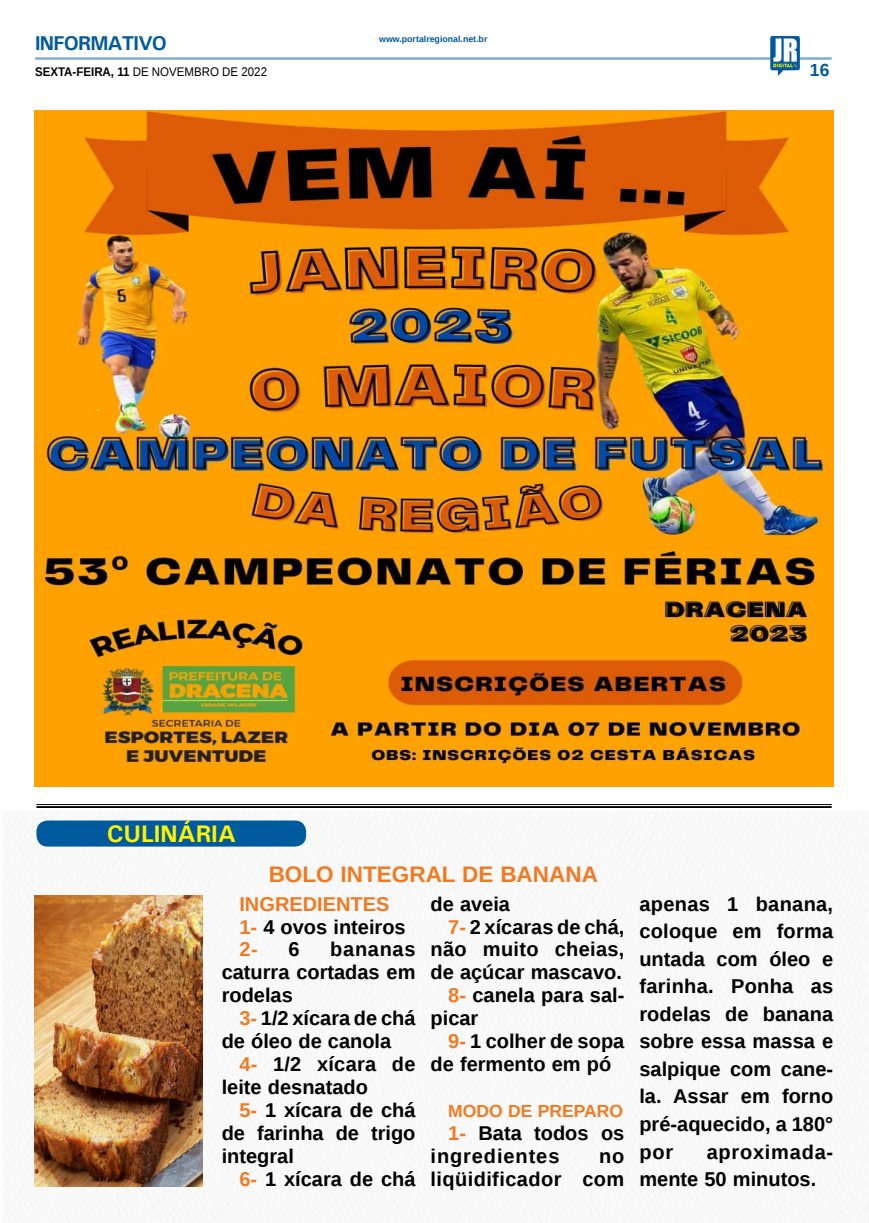
<style>
.page{position:relative;width:869px;height:1223px;background:#fff}
.page>*{position:absolute;margin:0;border:0;box-sizing:border-box;transform-origin:0 0}
.t1{font:700 24px "Univers";color:#fff200}
.TÍTULO{font:700 22.5px "Liberation Sans";color:#f17a21}
.MATÉRIA{font:700 20px/23px "Liberation Sans";color:#000}
.MATÉRIA-2{font:700 20px/23px "Liberation Sans";letter-spacing:.045em;color:#000}
.MATÉRIA-3{font:700 20px/23px "Liberation Sans";letter-spacing:.02em;color:#000;text-align:right}
.MATÉRIA-4{font:700 20px "Liberation Sans";color:#f17a21}
.TITULO_PG{font:700 20px "Univers";letter-spacing:-.04em;color:#005a9e}
.MATÉRIA-5{font:700 17.5px "Liberation Sans";color:#f17a21}
.TÍTULO-2{font:700 17.5px "Liberation Sans";color:#005a9e}
.DATA_PG{font:12.5px "Liberation Sans";color:#000;scale:.92 1}
.DATA_PG-2{font:700 8.75px "Liberation Sans";color:#005a9e}
.s1{font-weight:700}
.s2{color:#f17a21}
</style>
<div class="page">
<hr style="left:35px;top:57px;width:796px;height:3px;background:#005a9e">
<img style="left:769px;top:36px;width:30px;height:40px">
<img style="left:4px;top:811px;width:864px;height:411px">
<div style="left:36px;top:820px;width:270px;height:26px;background:#005b9e;border-radius:11px"></div>
<hr style="left:36px;top:804px;width:795px;height:1px;background:#000101">
<hr style="left:36px;top:806px;width:795px;height:2px;background:#000101">
<img style="left:34px;top:111px;width:798px;height:675px">
<img style="left:34px;top:896px;width:169px;height:290px">
<p class="TITULO_PG" style="left:35px;top:31px;width:133px">INFORMATIVO</p>
<p class="DATA_PG" style="left:35px;top:65px;width:253px"><span class="s1">SEXTA-FEIRA, 11</span> DE NOVEMBRO DE 2022</p>
<p class="DATA_PG-2" style="left:379px;top:33px;width:110px">www.portalregional.net.br</p>
<p class="TÍTULO-2" style="left:809px;top:58px;width:21px">16</p>
<p class="t1" style="left:107px;top:819px;width:130px">CULINÁRIA</p>
<p class="TÍTULO" style="left:268px;top:858px;width:330px">BOLO INTEGRAL DE BANANA</p>
<p class="MATÉRIA-4" style="left:239px;top:889px;width:152px">INGREDIENTES</p>
<p class="MATÉRIA" style="left:239px;top:914px;width:168px"><span class="s2">1-</span> 4 ovos inteiros</p>
<p class="MATÉRIA-4" style="left:239px;top:935px;width:20px">2-</p>
<p class="MATÉRIA" style="left:288px;top:937px;width:13px">6</p>
<p class="MATÉRIA" style="left:430px;top:891px;width:81px">de aveia</p>
<p class="MATÉRIA" style="left:430px;top:914px;width:195px;text-align:justify;text-indent:18px"><span class="s2">7-</span> 2 xícaras de chá, não muito cheias, de açúcar mascavo.</p>
<p class="MATÉRIA" style="left:430px;top:983px;width:195px;text-indent:18px"><span class="s2">8-</span> canela para sal&shy;picar</p>
<p class="MATÉRIA" style="left:430px;top:1029px;width:195px;text-indent:18px"><span class="s2">9-</span> 1 colher de sopa de fermento em pó</p>
<p class="MATÉRIA-5" style="left:448px;top:1099px;width:176px">MODO DE PREPARO</p>
<p class="MATÉRIA-2" style="left:430px;top:1121px;width:195px;text-indent:18px"><span class="s2">1-</span> Bata todos os ingredientes</p>
<p class="MATÉRIA" style="left:221px;top:937px;width:195px;text-align:justify;text-indent:109px">bananas caturra cortadas em rodelas</p>
<p class="MATÉRIA" style="left:221px;top:1006px;width:195px;text-indent:18px"><span class="s2">3-</span> 1/2 xícara de chá de óleo de canola</p>
<p class="MATÉRIA" style="left:221px;top:1052px;width:195px;text-indent:18px"><span class="s2">4-</span> 1/2 xícara de leite desnatado</p>
<p class="MATÉRIA" style="left:221px;top:1098px;width:195px;text-align:justify;text-indent:18px"><span class="s2">5-</span> 1 xícara de chá de farinha de trigo integral</p>
<p class="MATÉRIA" style="left:239px;top:1167px;width:177px"><span class="s2">6-</span> 1 xícara de chá</p>
<p class="MATÉRIA-3" style="left:430px;top:1144px;width:195px">no<br>liqüidificador com</p>
<p class="MATÉRIA" style="left:639px;top:889px;width:195px;line-height:27.5px;text-align:justify">apenas 1 banana, coloque em forma untada com óleo e farinha. Ponha as rodelas de banana sobre essa massa e salpique com cane&shy;la. Assar em forno pré-aquecido, a 180° por</p>
<p class="MATÉRIA" style="left:639px;top:1137px;width:195px;line-height:27.5px;text-indent:67px">aproximada&shy;mente 50 minutos.</p>
</div>
